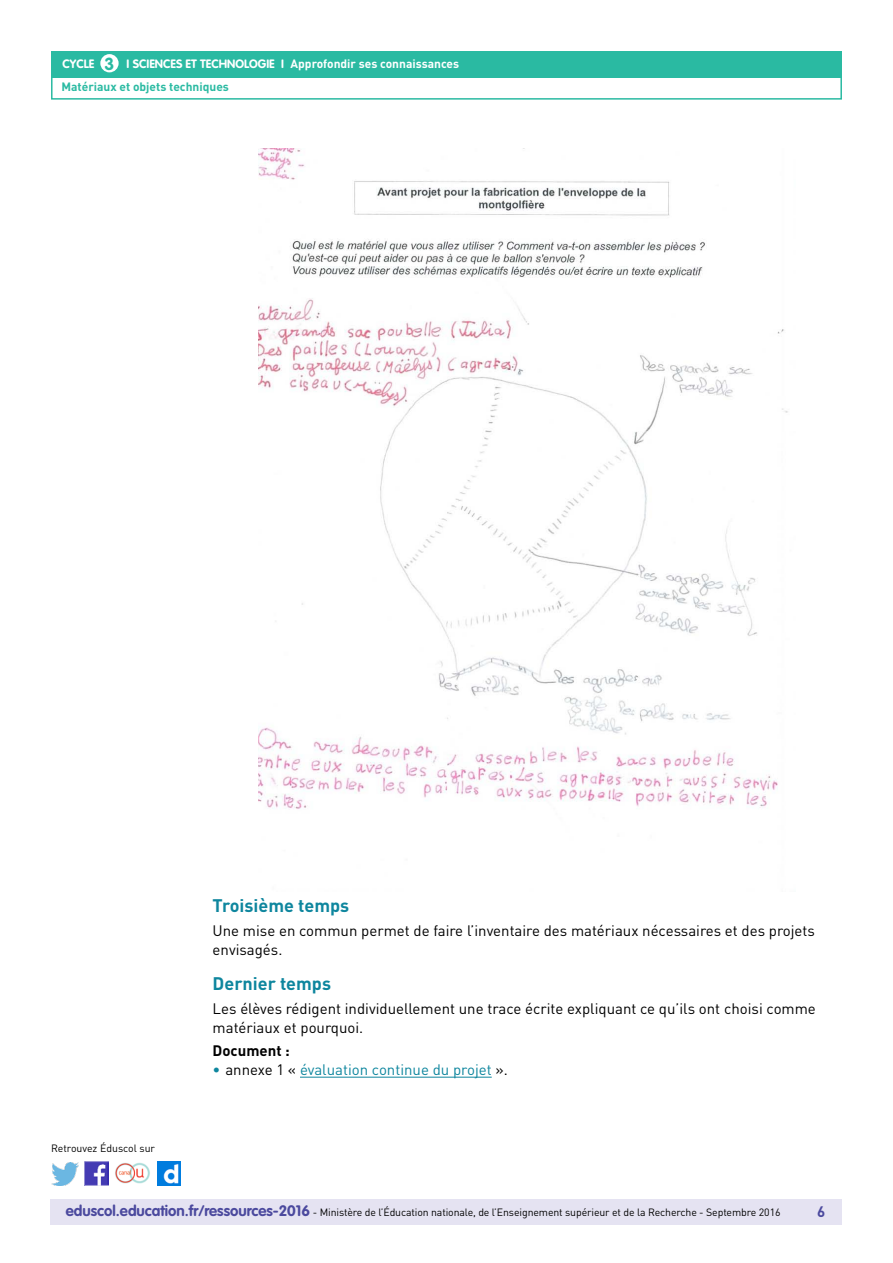
<style>
.page{position:relative;width:893px;height:1263px;background:#fff}
.page>*{position:absolute;margin:0;border:0;box-sizing:border-box;transform-origin:0 0}
.t1{font:700 18px "DIN Pro";color:#0e869e}
.t2{font:700 17.25px "VAG Rounded Std";color:#2abaa2}
.t3{font:15px/19.5px "DIN Pro";color:#000}
.t4{font:15px "DIN Pro";color:#0e869e}
.t5{font:700 15px "DIN Pro";color:#000}
.t6{font:700 15px "DIN Pro";color:#4b499e}
.t7{font:700 12px/23.1px "DIN Pro";color:#fff}
.t8{font:700 12px "VAG Rounded Std";color:#fff}
.t9{font:10.5px "DIN Pro";letter-spacing:-.01em;color:#000}
.s1{font-family:"VAG Rounded Std"}
.s2{color:#2abaa2}
.s3{color:#000}
.s4{font-family:"VAG Rounded Std";font-weight:700;font-size:15px;color:#4b499e}
</style>
<div class="page">
<div style="left:50px;top:1199px;width:791px;height:26px;background:#e5e3f2"></div>
<div style="left:51px;top:51px;width:791px;height:27px;background:#2abaa2"></div>
<div style="left:100px;top:54px;width:19px;height:18px;background:#fff;border-radius:50%"></div>
<div style="left:51px;top:75px;width:791px;height:25px;border:2px solid #2abaa2"></div>
<img style="left:85px;top:1162px;width:23px;height:23px">
<img style="left:51px;top:1163px;width:28px;height:22px">
<img style="left:158px;top:1162px;width:22px;height:23px">
<img style="left:115px;top:1162px;width:35px;height:22px">
<hr style="left:300px;top:1077px;width:192px;height:1px;background:#0e869e">
<img style="left:259px;top:149px;width:529px;height:660px">
<p class="t2" style="left:105px;top:53px;width:11px">3</p>
<p class="t7" style="left:61px;top:52px;width:399px;text-indent:124px"><span class="s1">et technologie I</span> Approfondir ses connaissances<br><span class="s2">Matériaux et objets techniques</span></p>
<p class="t8" style="left:63px;top:57px;width:33px">CYCLE</p>
<p class="t8" style="left:127px;top:57px;width:44px">I Sciences</p>
<p class="t9" style="left:51px;top:1141px;width:106px">Retrouvez Éduscol sur</p>
<p class="t1" style="left:213px;top:894px;width:138px">Troisième temps</p>
<p class="t3" style="left:213px;top:920px;width:604px">Une mise en commun permet de faire l’inventaire des matériaux nécessaires et des projets envisagés.</p>
<p class="t1" style="left:213px;top:972px;width:120px">Dernier temps</p>
<p class="t3" style="left:213px;top:998px;width:605px">Les élèves rédigent individuellement une trace écrite expliquant ce qu’ils ont choisi comme matériaux et pourquoi.</p>
<p class="t5" style="left:213px;top:1040px;width:79px">Document :</p>
<p class="t4" style="left:213px;top:1060px;width:297px">• <span class="s3">annexe 1 «</span> évaluation continue du projet <span class="s3">».</span></p>
<p class="t9" style="left:66px;top:1205px;width:716px"><span class="s4">eduscol.education.fr/ressources-2016</span> - Ministère de l’Éducation nationale, de l’Enseignement supérieur et de la Recherche - Septembre 2016</p>
<p class="t6" style="left:817px;top:1201px;width:10px">6</p>
</div>
